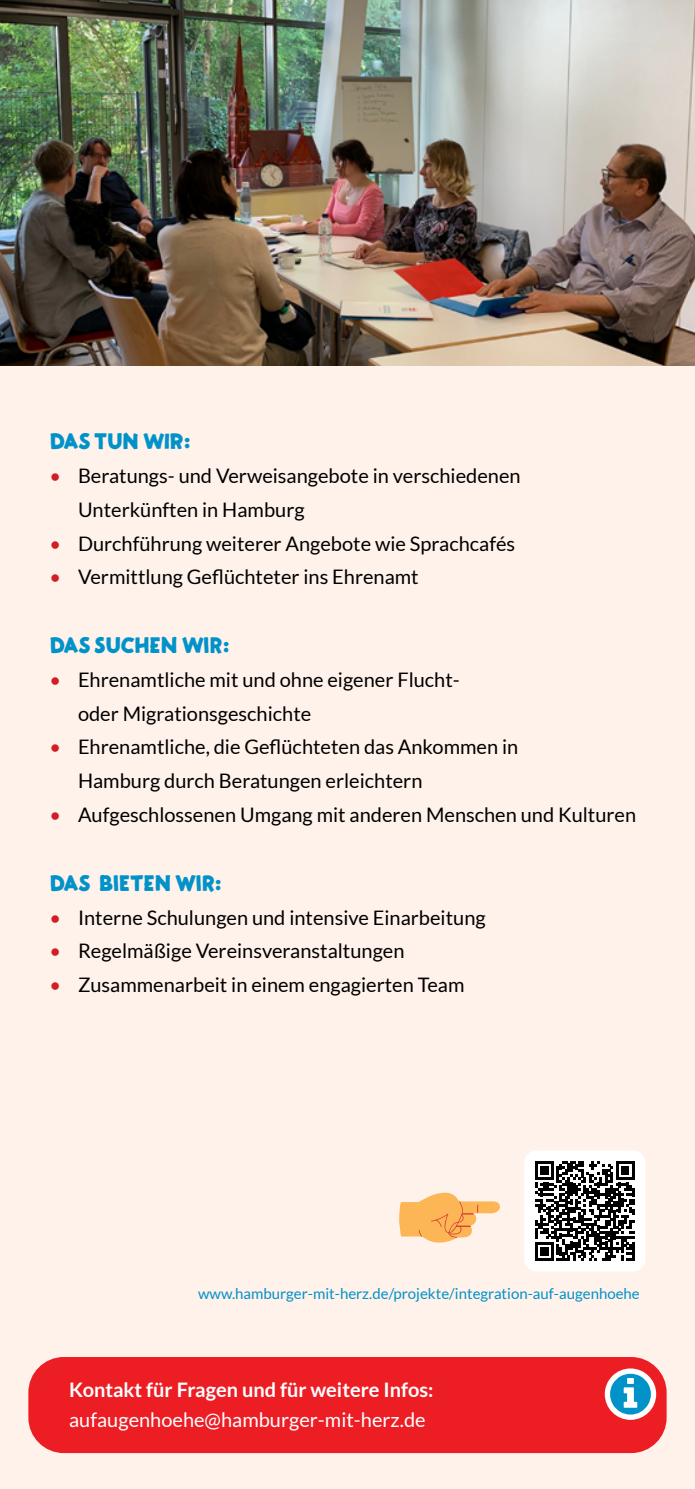
<style>
.page{position:relative;width:695px;height:1489px;background:#fff}
.page>*{position:absolute;margin:0;border:0;box-sizing:border-box;transform-origin:0 0}
.t1{font:22.5px "Stonehill";letter-spacing:-.01em;color:#0092c8}
.t2{font:20px/33.8px "Lato";color:#000}
.t3{font:700 20px "Lato";color:#fff}
.t4{font:20px "Lato";color:#fff}
.t5{font:15px "Lato";color:#0092c8}
.s1{color:#cf1f25}
</style>
<div class="page">
<div style="left:0;top:0;width:694px;height:1488px;background:#fff2eb"></div>
<img style="left:0;top:0;width:694px;height:365px">
<div style="left:28px;top:1356px;width:638px;height:96px;background:#ed1d24;border-radius:35px"></div>
<svg style="left:604px;top:1368px;width:52px;height:51px"></svg>
<svg style="left:610px;top:1373px;width:40px;height:41px;background:#5ab3d6"></svg>
<div style="left:524px;top:1150px;width:121px;height:121px;background:#fff;border-radius:12px"></div>
<svg style="left:535px;top:1161px;width:99px;height:99px"></svg>
<hr style="left:631px;top:1241px;width:3px;height:19px;background:#000">
<svg style="left:399px;top:1192px;width:101px;height:50px"></svg>
<p class="t1" style="left:50px;top:427px;width:143px">DAS TUN WIR:</p>
<p class="t2" style="left:78px;top:459px;width:444px;text-indent:-28px"><span class="s1">•</span> Beratungs- und Verweisangebote in verschiedenen<br>Unterkünften in Hamburg</p>
<p class="t2" style="left:50px;top:526px;width:467px"><span class="s1">•</span> Durchführung weiterer Angebote wie Sprachcafés</p>
<p class="t2" style="left:50px;top:560px;width:370px"><span class="s1">•</span> Vermittlung Geflüchteter ins Ehrenamt</p>
<p class="t1" style="left:50px;top:630px;width:182px">DAS SUCHEN WIR:</p>
<p class="t2" style="left:78px;top:662px;width:383px;text-indent:-28px"><span class="s1">•</span> Ehrenamtliche mit und ohne eigener Flucht&shy;oder Migrationsgeschichte</p>
<p class="t2" style="left:78px;top:730px;width:441px;text-indent:-28px"><span class="s1">•</span> Ehrenamtliche, die Geflüchteten das Ankommen in<br>Hamburg durch Beratungen erleichtern</p>
<p class="t2" style="left:50px;top:797px;width:588px"><span class="s1">•</span> Aufgeschlossenen Umgang mit anderen Menschen und Kulturen</p>
<p class="t1" style="left:50px;top:868px;width:174px">DAS BIETEN WIR:</p>
<p class="t2" style="left:50px;top:900px;width:437px"><span class="s1">•</span> Interne Schulungen und intensive Einarbeitung</p>
<p class="t2" style="left:50px;top:934px;width:356px"><span class="s1">•</span> Regelmäßige Vereinsveranstaltungen</p>
<p class="t2" style="left:50px;top:967px;width:416px"><span class="s1">•</span> Zusammenarbeit in einem engagierten Team</p>
<p class="t5" style="left:198px;top:1284px;width:443px">www.hamburger-mit-herz.de/projekte/integration-auf-augenhoehe</p>
<p class="t3" style="left:69px;top:1377px;width:366px">Kontakt für Fragen und für weitere Infos:</p>
<p class="t4" style="left:69px;top:1407px;width:358px">aufaugenhoehe@hamburger-mit-herz.de</p>
</div>
